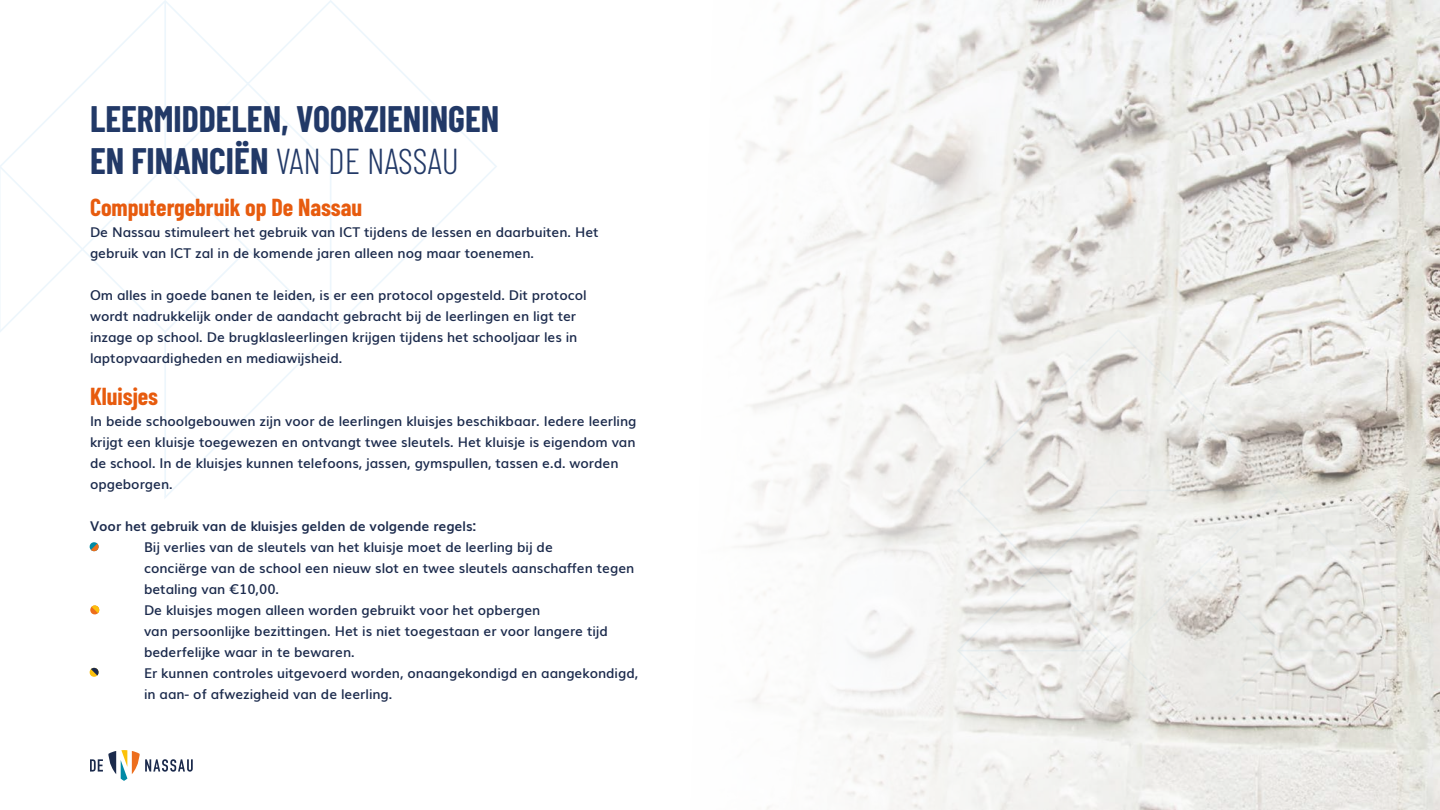
<style>
.page{position:relative;width:1440px;height:810px;background:#fff}
.page>*{position:absolute;margin:0;border:0;box-sizing:border-box;transform-origin:0 0}
.t1{font:700 36px/42px "Barlow Condensed";color:#223967}
.t2{font:700 24px "Barlow Condensed";color:#e75b0e}
.t3{font:600 13.5px/21px "Muli";color:#1b2a4c}
.t4{font:700 13.5px "Muli";color:#1b2a4c}
.s1{font-weight:300}
</style>
<div class="page">
<svg style="left:85px;top:3px;width:412px;height:496px"></svg>
<svg style="left:0;top:81px;width:163px;height:253px"></svg>
<svg style="left:163px;top:0;width:170px;height:334px"></svg>
<svg style="left:163px;top:247px;width:87px;height:87px"></svg>
<svg style="left:90px;top:750px;width:103px;height:31px"></svg>
<img style="left:738px;top:0;width:702px;height:810px">
<svg style="left:90px;top:605px;width:10px;height:10px"></svg>
<svg style="left:89px;top:542px;width:10px;height:10px"></svg>
<svg style="left:89px;top:667px;width:10px;height:10px"></svg>
<h1 class="t1" style="left:90px;top:96px;width:411px">LEERMIDDELEN, VOORZIENINGEN<br>EN FINANCIËN <span class="s1">VAN DE NASSAU</span></h1>
<h2 class="t2" style="left:90px;top:190px;width:274px">Computergebruik op De Nassau</h2>
<p class="t3" style="left:90px;top:221px;width:510px">De Nassau stimuleert het gebruik van ICT tijdens de lessen en daarbuiten. Het gebruik van ICT zal in de komende jaren alleen nog maar toenemen.</p>
<p class="t3" style="left:90px;top:284px;width:498px">Om alles in goede banen te leiden, is er een protocol opgesteld. Dit protocol wordt nadrukkelijk onder de aandacht gebracht bij de leerlingen en ligt ter inzage op school. De brugklasleerlingen krijgen tijdens het schooljaar les in laptopvaardigheden en mediawijsheid.</p>
<h2 class="t2" style="left:90px;top:379px;width:70px">Kluisjes</h2>
<p class="t3" style="left:90px;top:410px;width:548px">In beide schoolgebouwen zijn voor de leerlingen kluisjes beschikbaar. Iedere leerling krijgt een kluisje toegewezen en ontvangt twee sleutels. Het kluisje is eigendom van de school. In de kluisjes kunnen telefoons, jassen, gymspullen, tassen e.d. worden opgeborgen.</p>
<p class="t4" style="left:90px;top:515px;width:388px">Voor het gebruik van de kluisjes gelden de volgende regels:</p>
<p class="t3" style="left:144px;top:536px;width:496px">Bij verlies van de sleutels van het kluisje moet de leerling bij de<br>conciërge van de school een nieuw slot en twee sleutels aanschaffen tegen betaling van €10,00.<br>De kluisjes mogen alleen worden gebruikt voor het opbergen<br>van persoonlijke bezittingen. Het is niet toegestaan er voor langere tijd bederfelijke waar in te bewaren.<br>Er kunnen controles uitgevoerd worden, onaangekondigd en aangekondigd, in aan- of afwezigheid van de leerling.</p>
</div>
